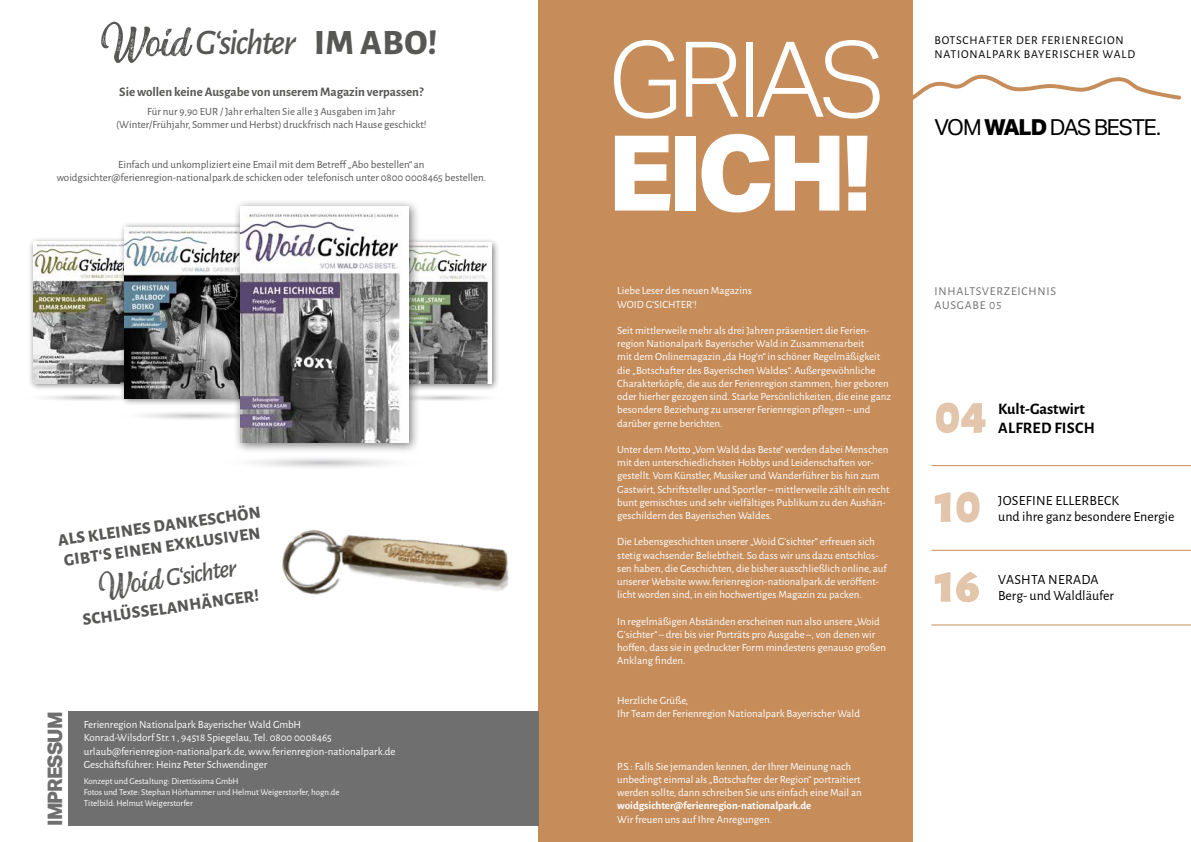
<style>
.page{position:relative;width:1191px;height:842px;background:#fff}
.page>*{position:absolute;margin:0;border:0;box-sizing:border-box;transform-origin:0 0}
.t1{font:300 104.8px "Aktiv Grotesk";letter-spacing:-.05em;color:#fff}
.t2{font:800 104.8px "Aktiv Grotesk";color:#fff}
.t3{font:56.7px "Miraculous&Christmas";color:#575756}
.t4{font:900 50px/79.9px "Alegreya Sans";color:#e2c5aa}
.t5{font:40.4px "Miraculous&Christmas";color:#575756}
.t6{font:italic 500 36.1px "Alegreya Sans";letter-spacing:-.05em;color:#575756}
.t7{font:800 35.6px "Alegreya Sans";color:#575756}
.t8{font:italic 500 25.7px "Alegreya Sans";color:#575756}
.t9{font:22px "Aktiv Grotesk";letter-spacing:-.055em;color:#000}
.t10{font:800 20px "Aktiv Grotesk";letter-spacing:-.05em;color:#706f6f}
.t11{font:800 17.1px/20.5px "Alegreya Sans";color:#575756}
.t12{font:700 16px "Alegreya Sans";letter-spacing:.005em;color:#000}
.t13{font:14px/16.8px "Alegreya Sans";color:#000}
.t14{font:700 13px "Alegreya Sans";color:#575756}
.t15{font:12px/14.4px "Alegreya Sans";letter-spacing:.065em;color:#000}
.t16{font:12px/14.4px "Alegreya Sans";letter-spacing:.065em;color:#706f6f}
.t17{font:11px/13.2px "Alegreya Sans";color:#fff}
.t18{font:11px/13.2px "Alegreya Sans";color:#575756;text-align:center}
.t19{font:700 11px "Alegreya Sans";color:#fff}
.t20{font:9px/10.8px "Alegreya Sans";color:#fff}
.s1{font-weight:800}
</style>
<div class="page">
<svg style="left:44px;top:395px;width:75px;height:6px"></svg>
<svg style="left:143px;top:412px;width:90px;height:7px"></svg>
<svg style="left:420px;top:395px;width:65px;height:6px"></svg>
<div style="left:539px;top:0;width:374px;height:842px;background:#c68d5b"></div>
<div style="left:68px;top:711px;width:471px;height:115px;background:#706f6f"></div>
<svg style="left:913px;top:74px;width:268px;height:26px"></svg>
<hr style="left:931px;top:465px;width:260px;height:1px;background:#c68d5b">
<hr style="left:931px;top:550px;width:260px;height:1px;background:#c68d5b">
<hr style="left:931px;top:624px;width:260px;height:1px;background:#c68d5b">
<div style="left:387px;top:238px;width:113px;height:153px;background:#000;opacity:.53"></div>
<img style="left:420px;top:243px;width:72px;height:140px">
<div style="left:28px;top:237px;width:113px;height:154px;background:#000;opacity:.53"></div>
<img style="left:33px;top:242px;width:86px;height:141px">
<div style="left:119px;top:222px;width:134px;height:185px;background:#000;opacity:.53"></div>
<img style="left:124px;top:227px;width:109px;height:171px">
<img style="left:282px;top:529px;width:227px;height:66px">
<svg style="left:254px;top:458px;width:136px;height:10px"></svg>
<div style="left:233px;top:199px;width:187px;height:255px;background:#000;opacity:.53"></div>
<img style="left:240px;top:206px;width:169px;height:237px">
<h2 class="t3" style="left:98px;top:12px;width:94px">Woid</h2>
<h3 class="t6" style="left:196px;top:17px;width:101px">G‘sichter</h3>
<h3 class="t7" style="left:314px;top:15px;width:125px">IM ABO!</h3>
<p class="t14" style="left:119px;top:82px;width:306px">Sie wollen keine Ausgabe von unserem Magazin verpassen?</p>
<p class="t18" style="left:116px;top:104px;width:312px">Für nur 9,90 EUR / Jahr erhalten Sie alle 3 Ausgaben im Jahr (Winter/Frühjahr, Sommer und Herbst) druckfrisch nach Hause geschickt!</p>
<p class="t18" style="left:57px;top:157px;width:431px">Einfach und unkompliziert eine Email mit dem Betreff „Abo bestellen“ an woidgsichter@ferienregion-nationalpark.de schicken oder telefonisch unter 0800 0008465 bestellen.</p>
<h3 class="t11" style="left:56px;top:529px;width:206px;rotate:-8deg">ALS KLEINES DANKESCHÖN<br>GIBT‘S EINEN EXKLUSIVEN</h3>
<h3 class="t11" style="left:81px;top:608px;width:179px;rotate:-8deg">SCHLÜSSELANHÄNGER!</h3>
<h3 class="t8" style="left:163px;top:560px;width:73px;rotate:-8deg">G‘sichter</h3>
<h3 class="t5" style="left:94px;top:566px;width:67px;rotate:-8deg">Woid</h3>
<h3 class="t10" style="left:42px;top:826px;width:116px;rotate:-90deg">IMPRESSUM</h3>
<p class="t17" style="left:84px;top:717px;width:313px">Ferienregion Nationalpark Bayerischer Wald GmbH<br>Konrad-Wilsdorf Str. 1 , 94518 Spiegelau, Tel. 0800 0008465 urlaub@ferienregion-nationalpark.de, www.ferienregion-nationalpark.de Geschäftsführer: Heinz Peter Schwendinger</p>
<p class="t20" style="left:84px;top:775px;width:257px">Konzept und Gestaltung: Direttissima GmbH<br>Fotos und Texte: Stephan Hörhammer und Helmut Weigerstorfer, hogn.de<br>Titelbild: Helmut Weigerstorfer</p>
<h1 class="t1" style="left:608px;top:19px;width:279px">GRIAS</h1>
<h1 class="t2" style="left:608px;top:106px;width:267px">EICH!</h1>
<p class="t17" style="left:617px;top:284px;width:136px">Liebe Leser des neuen Magazins<br>WOID G‘SICHTER‘!</p>
<p class="t17" style="left:617px;top:323px;width:275px">Seit mittlerweile mehr als drei Jahren präsentiert die Ferien&shy;region Nationalpark Bayerischer Wald in Zusammenarbeit<br>mit dem Onlinemagazin „da Hog’n“ in schöner Regelmäßigkeit die „Botschafter des Bayerischen Waldes“. Außergewöhnliche Charakterköpfe, die aus der Ferienregion stammen, hier geboren oder hierher gezogen sind. Starke Persönlichkeiten, die eine ganz besondere Beziehung zu unserer Ferienregion pflegen – und darüber gerne berichten.</p>
<p class="t17" style="left:617px;top:442px;width:274px">Unter dem Motto „Vom Wald das Beste“ werden dabei Menschen mit den unterschiedlichsten Hobbys und Leidenschaften vor&shy;gestellt. Vom Künstler, Musiker und Wanderführer bis hin zum Gastwirt, Schriftsteller und Sportler – mittlerweile zählt ein recht bunt gemischtes und sehr vielfältiges Publikum zu den Aushän&shy;geschildern des Bayerischen Waldes.</p>
<p class="t17" style="left:617px;top:535px;width:271px">Die Lebensgeschichten unserer „Woid G‘sichter“ erfreuen sich stetig wachsender Beliebtheit. So dass wir uns dazu entschlos&shy;sen haben, die Geschichten, die bisher ausschließlich online, auf unserer Website www.ferienregion-nationalpark.de veröffent&shy;licht worden sind, in ein hochwertiges Magazin zu packen.</p>
<p class="t17" style="left:617px;top:614px;width:270px">In regelmäßigen Abständen erscheinen nun also unsere „Woid G’sichter“ – drei bis vier Porträts pro Ausgabe –, von denen wir hoffen, dass sie in gedruckter Form mindestens genauso großen Anklang finden.</p>
<p class="t17" style="left:617px;top:693px;width:244px">Herzliche Grüße,<br>Ihr Team der Ferienregion Nationalpark Bayerischer Wald</p>
<p class="t17" style="left:617px;top:759px;width:246px">P.S.: Falls Sie jemanden kennen, der Ihrer Meinung nach unbedingt einmal als „Botschafter der Region“ portraitiert werden sollte, dann schreiben Sie uns einfach eine Mail an</p>
<p class="t19" style="left:617px;top:798px;width:196px">woidgsichter@ferienregion-nationalpark.de</p>
<p class="t17" style="left:617px;top:812px;width:156px">Wir freuen uns auf Ihre Anregungen.</p>
<p class="t15" style="left:934px;top:32px;width:202px">BOTSCHAFTER DER FERIENREGION<br>NATIONALPARK BAYERISCHER WALD</p>
<h3 class="t9" style="left:934px;top:115px;width:228px">VOM <span class="s1">WALD</span> DAS BESTE.</h3>
<p class="t16" style="left:934px;top:283px;width:123px">INHALTSVERZEICHNIS<br>AUSGABE 05</p>
<h3 class="t4" style="left:934px;top:372px;width:53px">04</h3>
<h3 class="t12" style="left:998px;top:397px;width:88px">Kult-Gastwirt</h3>
<h3 class="t12" style="left:998px;top:416px;width:98px">ALFRED FISCH</h3>
<h3 class="t4" style="left:934px;top:462px;width:47px">10<br>16</h3>
<p class="t13" style="left:998px;top:491px;width:178px">JOSEFINE ELLERBECK<br>und ihre ganz besondere Energie</p>
<p class="t13" style="left:998px;top:570px;width:117px">VASHTA NERADA<br>Berg- und Waldläufer</p>
</div>
